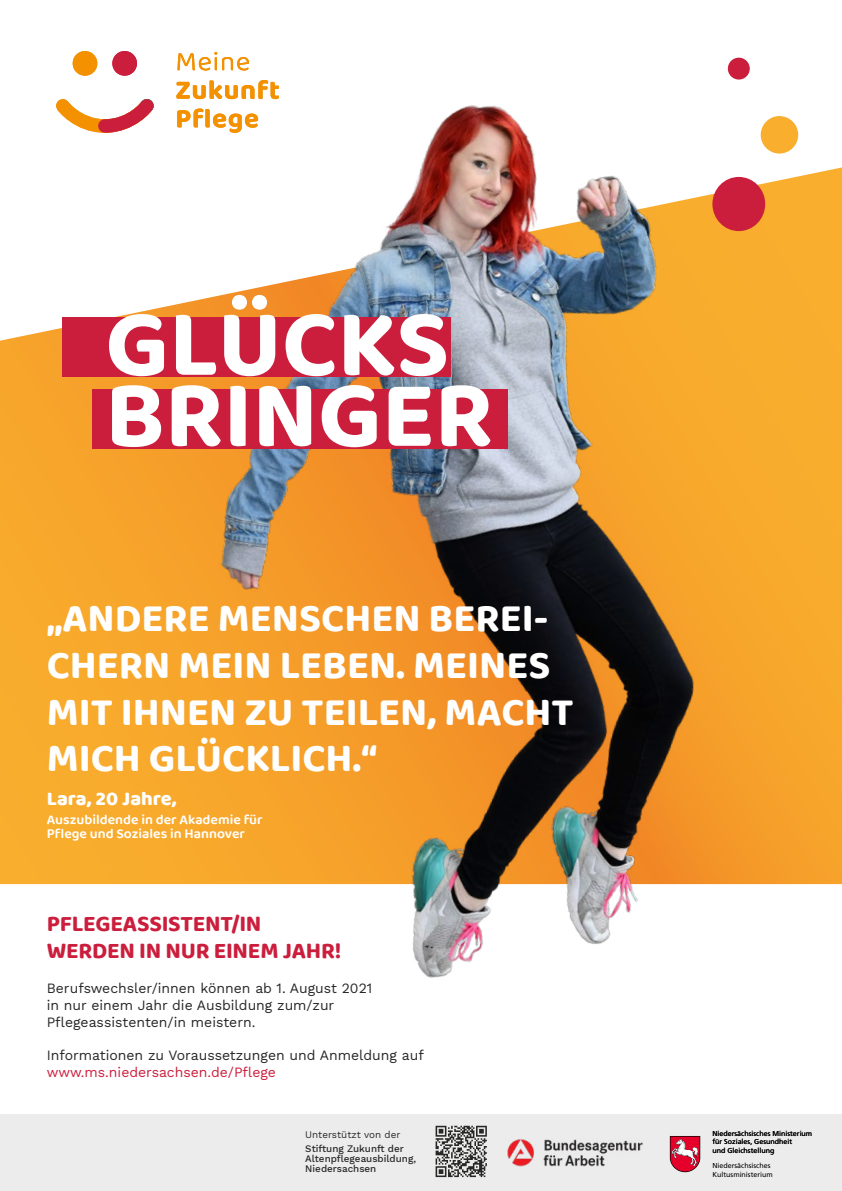
<style>
.page{position:relative;width:842px;height:1191px;background:#fff}
.page>*{position:absolute;margin:0;border:0;box-sizing:border-box;transform-origin:0 0}
.t1{font:700 97px/71px "Baloo Paaji 2";color:#fff}
.t2{font:700 40.3px/46.8px "Baloo Paaji 2";color:#fff}
.t3{font:700 23px/27.6px "Baloo Paaji 2";letter-spacing:-.01em;color:#cb1e3d}
.t4{font:800 20px "Baloo Paaji 2";color:#fff}
.t5{font:14px/16.8px "Work Sans";color:#272726}
.t6{font:600 14px/14px "Baloo Paaji 2";color:#fff}
.t7{font:14px "Work Sans";color:#cb1e3d}
.t8{font:500 9.9px/10px "Work Sans";color:#272726}
.t9{font:9.9px "Work Sans";color:#272726}
.t10{font:7.1px/8.6px "Frutiger LT Std";color:#000}
</style>
<div class="page">
<div style="left:0;top:1114px;width:842px;height:77px;background:#ececec"></div>
<svg style="left:670px;top:1136px;width:30px;height:37px"></svg>
<img style="left:507px;top:1139px;width:136px;height:28px">
<svg style="left:436px;top:1125px;width:51px;height:52px"></svg>
<div style="left:0;top:329px;width:56px;height:555px;background:#f8ab2d"></div>
<img style="left:56px;top:51px;width:786px;height:927px">
<div style="left:761px;top:116px;width:37px;height:38px;background:#f9ae2e;border-radius:50%"></div>
<div style="left:728px;top:58px;width:22px;height:22px;background:#cb1e3d;border-radius:50%"></div>
<div style="left:712px;top:177px;width:53px;height:54px;background:#cb1e3d;border-radius:50%"></div>
<div style="left:62px;top:317px;width:389px;height:60px;background:#cb1e3d"></div>
<div style="left:92px;top:389px;width:416px;height:60px;background:#cb1e3d"></div>
<h1 class="t1" style="left:105px;top:305px;width:390px">GLÜCKS<br>BRINGER</h1>
<h2 class="t2" style="left:47px;top:593px;width:528px">„ANDERE MENSCHEN BEREI-<br>CHERN MEIN LEBEN. MEINES<br>MIT IHNEN ZU TEILEN, MACHT<br>MICH GLÜCKLICH.“</h2>
<h3 class="t4" style="left:47px;top:786px;width:131px">Lara, 20 Jahre,</h3>
<p class="t6" style="left:47px;top:812px;width:217px">Auszubildende in der Akademie für<br>Pflege und Soziales in Hannover</p>
<h3 class="t3" style="left:47px;top:909px;width:296px">PFLEGEASSISTENT/IN<br>WERDEN IN NUR EINEM JAHR!</h3>
<p class="t5" style="left:47px;top:979px;width:327px">Berufswechsler/innen können ab 1. August 2021 in nur einem Jahr die Ausbildung zum/zur<br>Pflegeassistenten/in meistern.</p>
<p class="t5" style="left:47px;top:1046px;width:379px">Informationen zu Voraussetzungen und Anmeldung auf</p>
<p class="t7" style="left:47px;top:1061px;width:231px">www.ms.niedersachsen.de/Pflege</p>
<p class="t9" style="left:305px;top:1127px;width:97px">Unterstützt von der</p>
<p class="t8" style="left:305px;top:1143px;width:112px">Stiftung Zukunft der<br>Altenpflegeausbildung,<br>Niedersachsen</p>
<p class="t10" style="left:712px;top:1128px;width:101px">Niedersächsisches Ministerium für Soziales, Gesundheit<br>und Gleichstellung</p>
<p class="t10" style="left:712px;top:1161px;width:62px">Niedersächsisches<br>Kultusministerium</p>
</div>
